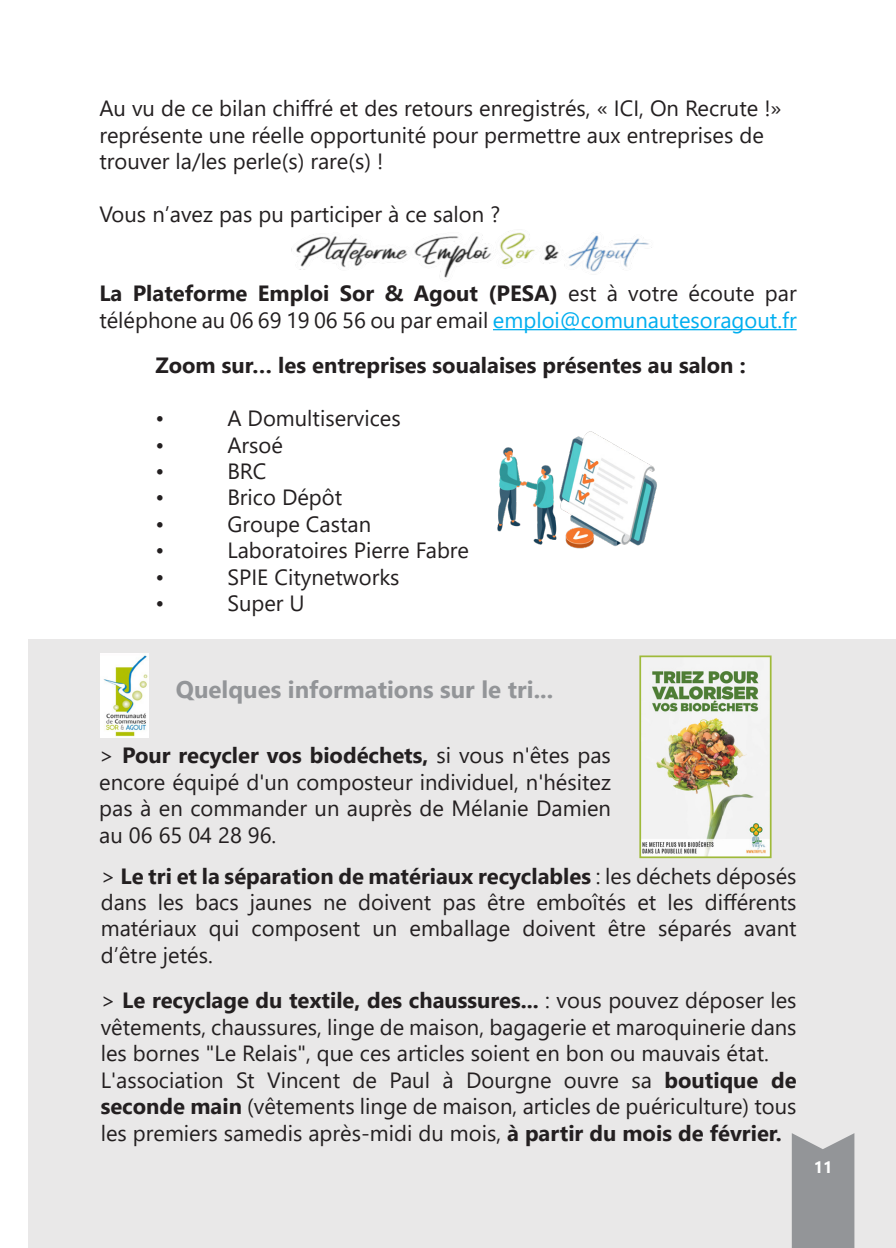
<style>
.page{position:relative;width:896px;height:1248px;background:#fff}
.page>*{position:absolute;margin:0;border:0;box-sizing:border-box;transform-origin:0 0}
.t1{font:700 24px "Segoe UI";color:#939598}
.t2{font:22px/26.4px "Segoe UI";color:#231f20;text-align:justify}
.t3{font:700 22px "Segoe UI";color:#231f20}
.t4{font:700 16.4px "Segoe UI";color:#fff}
.s1{font-weight:700}
.s2{color:#00aeef}
</style>
<div class="page">
<div style="left:28px;top:639px;width:868px;height:608px;background:#e9e8e8"></div>
<svg style="left:792px;top:1133px;width:62px;height:114px;background:#999a9d"></svg>
<img style="left:291px;top:231px;width:361px;height:47px">
<img style="left:497px;top:431px;width:160px;height:118px">
<img style="left:642px;top:658px;width:126px;height:197px">
<div style="left:639px;top:655px;width:132px;height:203px;border:2px solid #9fba3a"></div>
<hr style="left:493px;top:329px;width:303px;height:1px;background:#00aeef">
<img style="left:101px;top:653px;width:48px;height:85px">
<p class="t2" style="left:99px;top:93px;width:684px;text-align:left">Au vu de ce bilan chiffré et des retours enregistrés, « ICI, On Recrute !» représente une réelle opportunité pour permettre aux entreprises de trouver la/les perle(s) rare(s) !</p>
<p class="t2" style="left:99px;top:199px;width:402px">Vous n’avez pas pu participer à ce salon ?</p>
<p class="t2" style="left:99px;top:278px;width:699px"><span class="s1">La Plateforme Emploi Sor &amp; Agout (PESA)</span> est à votre écoute par téléphone au 06 69 19 06 56 ou par email <span class="s2">emploi@comunautesoragout.fr</span></p>
<p class="t3" style="left:155px;top:345px;width:592px">Zoom sur… les entreprises soualaises présentes au salon :</p>
<p class="t2" style="left:155px;top:403px;width:10px">•</p>
<p class="t2" style="left:227px;top:403px;width:175px">A Domultiservices</p>
<p class="t2" style="left:155px;top:429px;width:10px">•</p>
<p class="t2" style="left:227px;top:429px;width:57px">Arsoé</p>
<p class="t2" style="left:155px;top:456px;width:10px">•</p>
<p class="t2" style="left:227px;top:456px;width:41px">BRC</p>
<p class="t2" style="left:155px;top:482px;width:10px">•</p>
<p class="t2" style="left:227px;top:482px;width:116px">Brico Dépôt</p>
<p class="t2" style="left:155px;top:509px;width:10px">•</p>
<p class="t2" style="left:227px;top:509px;width:145px">Groupe Castan</p>
<p class="t2" style="left:155px;top:535px;width:10px">•</p>
<p class="t2" style="left:227px;top:535px;width:243px">Laboratoires Pierre Fabre</p>
<p class="t2" style="left:155px;top:561px;width:10px">•</p>
<p class="t2" style="left:227px;top:561px;width:174px">SPIE Citynetworks</p>
<p class="t2" style="left:155px;top:588px;width:10px">•</p>
<p class="t2" style="left:227px;top:588px;width:79px">Super U</p>
<p class="t1" style="left:176px;top:667px;width:379px">Quelques informations sur le tri...</p>
<p class="t2" style="left:99px;top:740px;width:513px">&gt; <span class="s1">Pour recycler vos biodéchets,</span> si vous n'êtes pas encore équipé d'un composteur individuel, n'hésitez pas à en commander un auprès de Mélanie Damien au 06 65 04 28 96.</p>
<p class="t2" style="left:101px;top:860px;width:697px">&gt; <span class="s1">Le tri et la séparation de matériaux recyclables</span> : les déchets déposés dans les bacs jaunes ne doivent pas être emboîtés et les différents matériaux qui composent un emballage doivent être séparés avant d’être jetés.</p>
<p class="t2" style="left:101px;top:985px;width:697px">&gt; <span class="s1">Le recyclage du textile, des chaussures...</span> : vous pouvez déposer les vêtements, chaussures, linge de maison, bagagerie et maroquinerie dans les bornes "Le Relais", que ces articles soient en bon ou mauvais état.</p>
<p class="t2" style="left:101px;top:1064px;width:697px">L'association St Vincent de Paul à Dourgne ouvre sa <span class="s1">boutique de seconde main</span> (vêtements linge de maison, articles de puériculture) tous les premiers samedis après-midi du mois, <span class="s1">à partir du mois de février.</span></p>
<p class="t4" style="left:813px;top:1151px;width:20px">11</p>
</div>
